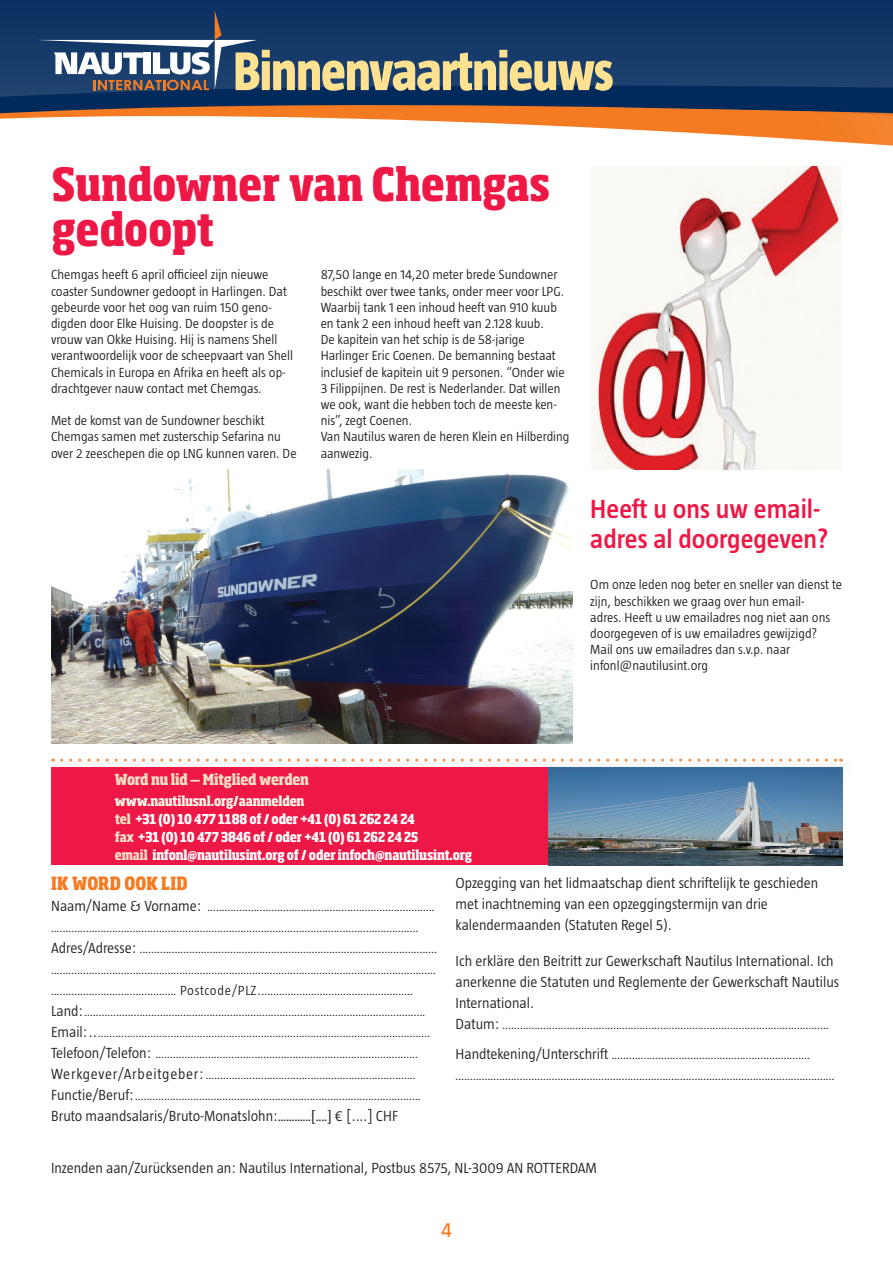
<style>
.page{position:relative;width:893px;height:1263px;background:#fff}
.page>*{position:absolute;margin:0;border:0;box-sizing:border-box;transform-origin:0 0}
.t1{font:800 55.8px "Taz";letter-spacing:-.02em;color:#ffe192;scale:.92 1}
.t2{font:800 condensed 45px "Soho Pro";letter-spacing:-.005em;color:#ed1845}
.t3{font:600 27px "Taz";color:#ed1845}
.t4{font:21px "Taz";color:#f47b21}
.t5{font:800 condensed 18px "Soho Pro";letter-spacing:.015em;color:#f47b21}
.t6{font:300 15px/21px "Taz";color:#231f20}
.t7{font:800 condensed 15px "Soho Pro";letter-spacing:-.02em;color:#fde0c7}
.t8{font:300 13.5px/16.2px "Taz";color:#231f20}
.t9{font:800 condensed 13.5px "Soho Pro";letter-spacing:-.01em;color:#fff}
.t10{font:800 condensed 13.5px "Soho Pro";letter-spacing:-.015em;color:#fef9e7}
.t11{font:12px/21px "The Antiqua B5";color:#231f20}
.s1{color:#fde0c7}
.s2{font-family:"Taz";font-weight:300;font-size:15px}
.s3{font-family:"Taz";font-weight:300;font-size:13.5px}
.s4{font-family:"The Antiqua B5";font-weight:400;font-size:14.25px}
</style>
<div class="page">
<div style="left:0;top:0;width:893px;height:29px;background:#0c3363"></div>
<svg style="left:0;top:29px;width:893px;height:117px"></svg>
<svg style="left:889px;top:101px;width:4px;height:45px"></svg>
<svg style="left:37px;top:10px;width:220px;height:80px;background:#465e7f"></svg>
<div style="left:50px;top:757px;width:805px;height:18px;background:#f8f7f8"></div>
<svg style="left:62px;top:759px;width:780px;height:3px"></svg>
<div style="left:51px;top:767px;width:498px;height:98px;background:#ed1845"></div>
<img style="left:549px;top:767px;width:293px;height:98px">
<img style="left:591px;top:166px;width:251px;height:303px">
<img style="left:51px;top:469px;width:521px;height:275px">
<p class="t1" style="left:233px;top:40px;width:415px">Binnenvaartnieuws</p>
<p class="t2" style="left:52px;top:154px;width:500px">Sundowner van Chemgas</p>
<p class="t2" style="left:52px;top:199px;width:164px">gedoopt</p>
<p class="t8" style="left:51px;top:266px;width:243px">Chemgas heeft 6 april officieel zijn nieuwe coaster Sundowner gedoopt in Harlingen. Dat gebeurde voor het oog van ruim 150 geno&shy;digden door Elke Huising. De doopster is de vrouw van Okke Huising. Hij is namens Shell verantwoordelijk voor de scheepvaart van Shell Chemicals in Europa en Afrika en heeft als op&shy;drachtgever nauw contact met Chemgas.</p>
<p class="t8" style="left:51px;top:412px;width:215px">Met de komst van de Sundowner beschikt</p>
<p class="t8" style="left:51px;top:428px;width:247px">Chemgas samen met zusterschip Sefarina nu over 2 zeeschepen die op LNG kunnen varen. De</p>
<p class="t8" style="left:321px;top:266px;width:245px">87,50 lange en 14,20 meter brede Sundowner beschikt over twee tanks, onder meer voor LPG.<br>Waarbij tank 1 een inhoud heeft van 910 kuub en tank 2 een inhoud heeft van 2.128 kuub.</p>
<p class="t8" style="left:321px;top:331px;width:246px">De kapitein van het schip is de 58-jarige Harlinger Eric Coenen. De bemanning bestaat inclusief de kapitein uit 9 personen. “Onder wie 3 Filippijnen. De rest is Nederlander. Dat willen we ook, want die hebben toch de meeste ken&shy;nis”, zegt Coenen.</p>
<p class="t8" style="left:321px;top:428px;width:250px">Van Nautilus waren de heren Klein en Hilberding aanwezig.</p>
<p class="t3" style="left:590px;top:494px;width:231px">Heeft u ons uw email-</p>
<p class="t3" style="left:590px;top:524px;width:240px">adres al doorgegeven?</p>
<p class="t8" style="left:590px;top:577px;width:253px">Om onze leden nog beter en sneller van dienst te zijn, beschikken we graag over hun email-<br>adres. Heeft u uw emailadres nog niet aan ons doorgegeven of is uw emailadres gewijzigd?<br>Mail ons uw emailadres dan s.v.p. naar</p>
<p class="t8" style="left:590px;top:658px;width:119px">infonl@nautilusint.org</p>
<p class="t7" style="left:115px;top:769px;width:196px">Word nu lid ‒ Mitglied werden</p>
<p class="t10" style="left:115px;top:791px;width:191px">www.nautilusnl.org/aanmelden</p>
<p class="t9" style="left:115px;top:809px;width:302px"><span class="s1">tel</span> +31 (0) 10 477 1188 of / oder +41 (0) 61 262 24 24</p>
<p class="t9" style="left:115px;top:827px;width:305px"><span class="s1">fax</span> +31 (0) 10 477 3846 of / oder +41 (0) 61 262 24 25</p>
<p class="t9" style="left:115px;top:845px;width:359px"><span class="s1">email</span> infonl@nautilusint.org of / oder infoch@nautilusint.org</p>
<p class="t5" style="left:51px;top:871px;width:138px">IK WORD OOK LID</p>
<p class="t11" style="left:51px;top:897px;width:385px"><span class="s2">Naam/Name &amp; Vorname:</span> .............................................................................. ..............................................................................................................................</p>
<p class="t11" style="left:51px;top:939px;width:387px;text-align:justify"><span class="s2">Adres/Adresse:</span> ...................................................................................................... .................................................................................................................................... ........................................... <span class="s3">Postcode/PLZ.</span>....................................................</p>
<p class="t11" style="left:51px;top:1002px;width:376px"><span class="s2">Land:</span> .....................................................................................................................</p>
<p class="t11" style="left:51px;top:1023px;width:380px"><span class="s2">Email: ..</span>..................................................................................................................</p>
<p class="t11" style="left:51px;top:1044px;width:368px"><span class="s2">Telefoon/Telefon:</span> ..........................................................................................<br><span class="s2">Werkgever/Arbeitgeber:</span>........................................................................</p>
<p class="t11" style="left:51px;top:1086px;width:371px"><span class="s2">Functie/Beruf:</span>..................................................................................................</p>
<p class="t6" style="left:51px;top:1106px;width:348px">Bruto maandsalaris/Bruto-Monatslohn:<span class="s4">............[....]</span> € [....] CHF</p>
<p class="t6" style="left:456px;top:873px;width:364px">Opzegging van het lidmaatschap dient schriftelijk te geschieden met inachtneming van een opzeggingstermijn van drie kalendermaanden (Statuten Regel 5).</p>
<p class="t6" style="left:456px;top:951px;width:385px">Ich erkläre den Beitritt zur Gewerkschaft Nautilus International. Ich anerkenne die Statuten und Reglemente der Gewerkschaft Nautilus<br>International.</p>
<p class="t11" style="left:456px;top:1015px;width:375px"><span class="s2">Datum:</span> ................................................................................................................</p>
<p class="t11" style="left:456px;top:1045px;width:380px"><span class="s2">Handtekening/Unterschrift</span> .................................................................... ..................................................................................................................................</p>
<p class="t6" style="left:51px;top:1158px;width:547px">Inzenden aan/Zurücksenden an: Nautilus International, Postbus 8575, NL-3009 AN ROTTERDAM</p>
<p class="t4" style="left:441px;top:1218px;width:12px">4</p>
</div>
